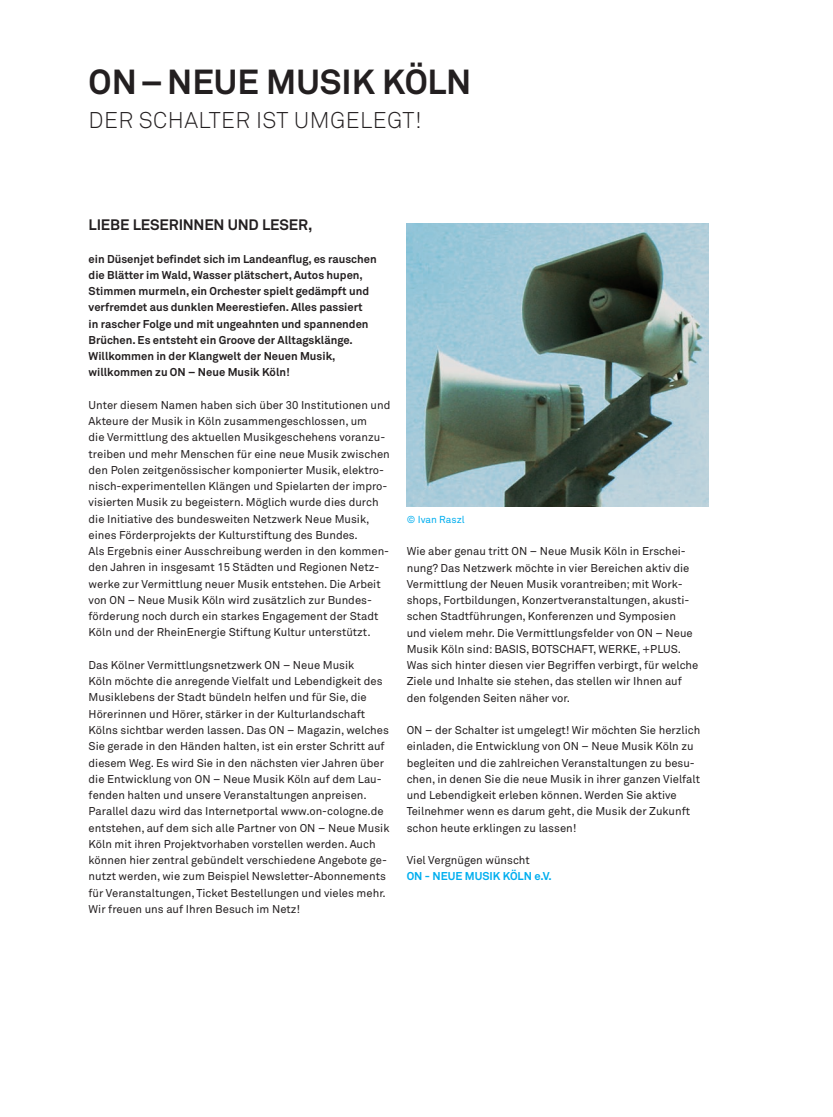
<style>
.page{position:relative;width:833px;height:1117px;background:#fff}
.page>*{position:absolute;margin:0;border:0;box-sizing:border-box;transform-origin:0 0}
.t1{font:700 34.38px "Akkurat";color:#231f20}
.t2{font:300 22.5px "Akkurat";letter-spacing:.02em;color:#231f20}
.t3{font:700 15px "Akkurat";color:#231f20}
.t4{font:11.25px/16.2px "Akkurat";color:#231f20}
.t5{font:700 11.25px/16.2px "Akkurat";color:#231f20}
.t6{font:700 11.25px "Akkurat";color:#00aeef}
.t7{font:10px "Akkurat";color:#00aeef}
</style>
<div class="page">
<img style="left:407px;top:224px;width:302px;height:282px">
<h1 class="t1" style="left:89px;top:60px;width:384px">ON– NEUE MUSIK KÖLN</h1>
<h2 class="t2" style="left:89px;top:106px;width:335px">DER SCHALTER IST UMGELEGT!</h2>
<h3 class="t3" style="left:89px;top:215px;width:17px">Liebe</h3>
<h3 class="t3" style="left:133px;top:215px;width:19px">Leserinnen</h3>
<h3 class="t3" style="left:228px;top:215px;width:11px">und</h3>
<h3 class="t3" style="left:262px;top:215px;width:19px">Leser</h3>
<h3 class="t3" style="left:308px;top:215px;width:6px">,</h3>
<p class="t5" style="left:89px;top:250px;width:290px">ein Düsenjet befindet sich im Landeanflug, es rauschen die Blätter im Wald, Wasser plätschert, Autos hupen, Stimmen murmeln, ein Orchester spielt gedämpft und verfremdet aus dunklen Meerestiefen. Alles passiert<br>in rascher Folge und mit ungeahnten und spannenden Brüchen. Es entsteht ein Groove der Alltagsklänge.<br>Willkommen in der Klangwelt der Neuen Musik, willkommen zu ON – Neue Musik Köln!</p>
<p class="t4" style="left:89px;top:397px;width:303px">Unter diesem Namen haben sich über 30 Institutionen und Akteure der Musik in Köln zusammengeschlossen, um<br>die Vermittlung des aktuellen Musikgeschehens voranzu&shy;treiben und mehr Menschen für eine neue Musik zwischen den Polen zeitgenössischer komponierter Musik, elektro&shy;nisch-experimentellen Klängen und Spielarten der impro&shy;visierten Musik zu begeistern. Möglich wurde dies durch die Initiative des bundesweiten Netzwerk Neue Musik, eines Förderprojekts der Kulturstiftung des Bundes.<br>Als Ergebnis einer Ausschreibung werden in den kommen&shy;den Jahren in insgesamt 15 Städten und Regionen Netz&shy;werke zur Vermittlung neuer Musik entstehen. Die Arbeit von ON – Neue Musik Köln wird zusätzlich zur Bundes&shy;förderung noch durch ein starkes Engagement der Stadt Köln und der RheinEnergie Stiftung Kultur unterstützt.</p>
<p class="t4" style="left:89px;top:657px;width:302px">Das Kölner Vermittlungsnetzwerk ON – Neue Musik<br>Köln möchte die anregende Vielfalt und Lebendigkeit des Musiklebens der Stadt bündeln helfen und für Sie, die Hörerinnen und Hörer, stärker in der Kulturlandschaft Kölns sichtbar werden lassen. Das ON – Magazin, welches Sie gerade in den Händen halten, ist ein erster Schritt auf diesem Weg. Es wird Sie in den nächsten vier Jahren über die Entwicklung von ON – Neue Musik Köln auf dem Lau&shy;fenden halten und unsere Veranstaltungen anpreisen.<br>Parallel dazu wird das Internetportal www.on-cologne.de entstehen, auf dem sich alle Partner von ON – Neue Musik Köln mit ihren Projektvorhaben vorstellen werden. Auch können hier zentral gebündelt verschiedene Angebote ge&shy;nutzt werden, wie zum Beispiel Newsletter-Abonnements für Veranstaltungen, Ticket Bestellungen und vieles mehr.<br>Wir freuen uns auf Ihren Besuch im Netz!</p>
<p class="t7" style="left:407px;top:513px;width:59px">© Ivan Raszl</p>
<p class="t4" style="left:407px;top:543px;width:293px">Wie aber genau tritt ON – Neue Musik Köln in Erschei&shy;nung? Das Netzwerk möchte in vier Bereichen aktiv die Vermittlung der Neuen Musik vorantreiben; mit Work&shy;shops, Fortbildungen, Konzertveranstaltungen, akusti&shy;schen Stadtführungen, Konferenzen und Symposien und vielem mehr. Die Vermittlungsfelder von ON – Neue Musik Köln sind: BASIS, BOTSCHAFT, WERKE, +PLUS.<br>Was sich hinter diesen vier Begriffen verbirgt, für welche Ziele und Inhalte sie stehen, das stellen wir Ihnen auf den folgenden Seiten näher vor.</p>
<p class="t4" style="left:407px;top:722px;width:295px">ON – der Schalter ist umgelegt! Wir möchten Sie herzlich einladen, die Entwicklung von ON – Neue Musik Köln zu begleiten und die zahlreichen Veranstaltungen zu besu&shy;chen, in denen Sie die neue Musik in ihrer ganzen Vielfalt und Lebendigkeit erleben können. Werden Sie aktive Teilnehmer wenn es darum geht, die Musik der Zukunft schon heute erklingen zu lassen!</p>
<p class="t4" style="left:407px;top:852px;width:124px">Viel Vergnügen wünscht</p>
<p class="t6" style="left:407px;top:869px;width:42px">ON - Neue</p>
<p class="t6" style="left:465px;top:869px;width:18px">Musik</p>
<p class="t6" style="left:503px;top:869px;width:16px">Köln</p>
<p class="t6" style="left:534px;top:869px;width:19px">e.V.</p>
</div>
